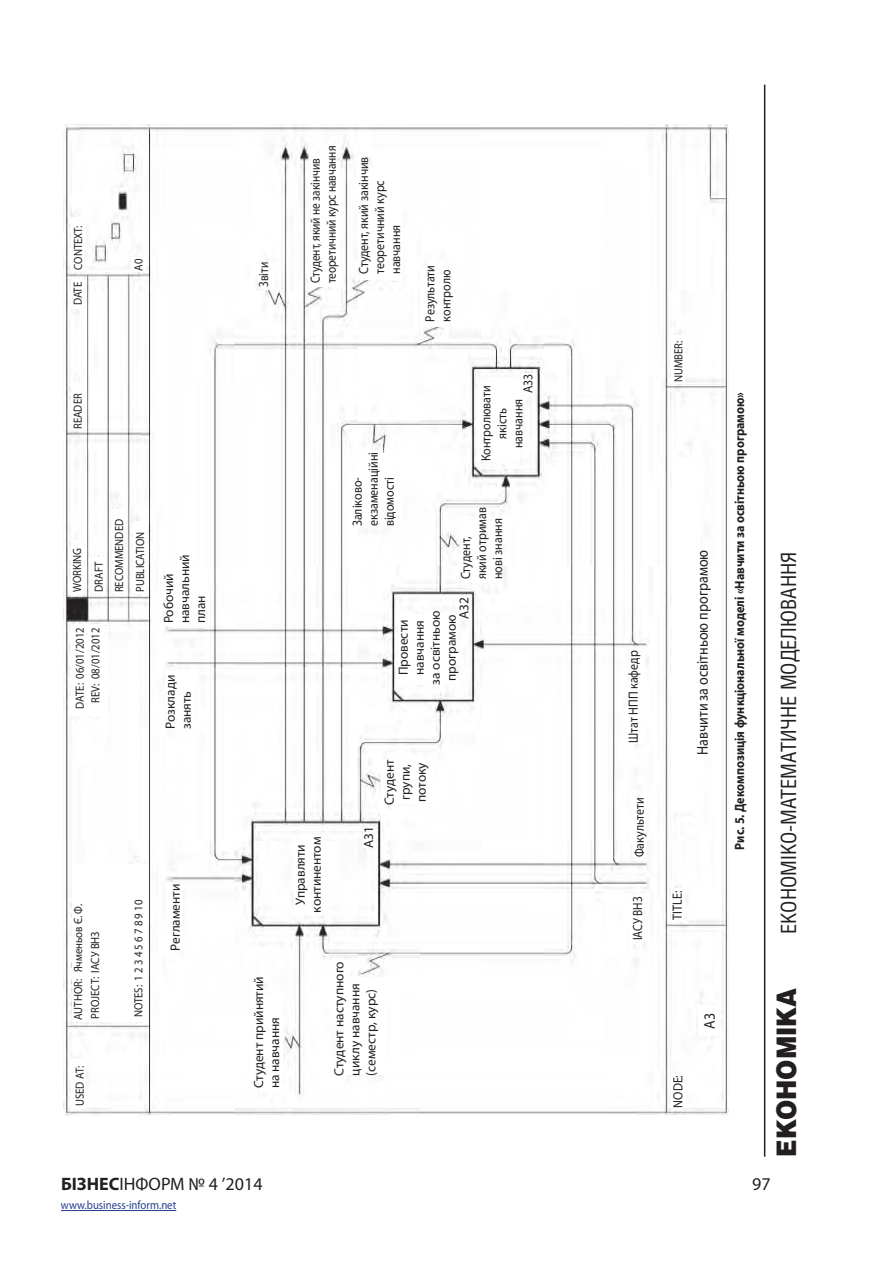
<style>
.page{position:relative;width:893px;height:1263px;background:#fff}
.page>*{position:absolute;margin:0;border:0;box-sizing:border-box;transform-origin:0 0}
.t1{font:900 27px "Helios";color:#231f20;scale:.9 1}
.t2{font:21px "Helios Cond";color:#231f20}
.t3{font:18px "Myriad Pro";color:#231f20}
.t4{font:15.6px "Myriad Pro";color:#231f20;scale:.9 1}
.Title_table{font:700 13.5px "Myriad Pro";color:#231f20;scale:.9 1}
.t5{font:13.35px/16px "Myriad Pro";color:#231f20}
.t6{font:13.35px/16px "Myriad Pro";color:#231f20;scale:.9 1}
.t7{font:13.35px/16px "Myriad Pro";color:#231f20;scale:.85 1}
.t8{font:12px "Myriad Pro";color:#253f8e;scale:.9 1}
.t9{font:11.85px/16.8px "Myriad Pro";color:#231f20;scale:.9 1}
.s1{font-weight:700}
</style>
<div class="page">
<hr style="left:764px;top:85px;width:1px;height:1072px;background:#231f20">
<hr style="left:61px;top:1210px;width:115px;height:1px;background:#253f8e">
<img style="left:64px;top:124px;width:664px;height:992px">
<div style="left:71px;top:1059px;width:14px;height:50px;background:#fff"></div>
<div style="left:72px;top:864px;width:76px;height:157px;background:#fff"></div>
<div style="left:71px;top:624px;width:32px;height:91px;background:#fff"></div>
<div style="left:71px;top:541px;width:13px;height:53px;background:#fff"></div>
<div style="left:92px;top:557px;width:12px;height:37px;background:#fff"></div>
<div style="left:112px;top:509px;width:12px;height:85px;background:#fff"></div>
<div style="left:133px;top:521px;width:13px;height:73px;background:#fff"></div>
<div style="left:71px;top:384px;width:12px;height:46px;background:#fff"></div>
<div style="left:71px;top:278px;width:13px;height:30px;background:#fff"></div>
<div style="left:71px;top:218px;width:13px;height:54px;background:#fff"></div>
<div style="left:132px;top:257px;width:14px;height:15px;background:#fff"></div>
<div style="left:165px;top:565px;width:39px;height:61px;background:#fff"></div>
<div style="left:166px;top:670px;width:29px;height:49px;background:#fff"></div>
<div style="left:168px;top:884px;width:15px;height:62px;background:#fff"></div>
<div style="left:260px;top:994px;width:23px;height:99px;background:#fff"></div>
<div style="left:343px;top:977px;width:43px;height:97px;background:#fff"></div>
<div style="left:294px;top:839px;width:28px;height:76px;background:#fff"></div>
<div style="left:363px;top:828px;width:13px;height:20px;background:#fff"></div>
<div style="left:381px;top:759px;width:40px;height:44px;background:#fff"></div>
<div style="left:398px;top:614px;width:55px;height:71px;background:#fff"></div>
<div style="left:458px;top:597px;width:10px;height:20px;background:#fff"></div>
<div style="left:461px;top:521px;width:39px;height:62px;background:#fff"></div>
<div style="left:477px;top:383px;width:42px;height:79px;background:#fff"></div>
<div style="left:523px;top:373px;width:12px;height:20px;background:#fff"></div>
<div style="left:356px;top:454px;width:41px;height:69px;background:#fff"></div>
<div style="left:421px;top:271px;width:29px;height:56px;background:#fff"></div>
<div style="left:361px;top:169px;width:40px;height:110px;background:#fff"></div>
<div style="left:311px;top:161px;width:28px;height:125px;background:#fff"></div>
<div style="left:261px;top:263px;width:14px;height:26px;background:#fff"></div>
<div style="left:629px;top:894px;width:15px;height:50px;background:#fff"></div>
<div style="left:632px;top:798px;width:13px;height:59px;background:#fff"></div>
<div style="left:629px;top:652px;width:16px;height:91px;background:#fff"></div>
<div style="left:671px;top:1074px;width:12px;height:35px;background:#fff"></div>
<div style="left:698px;top:1006px;width:21px;height:30px;background:#fff"></div>
<div style="left:671px;top:888px;width:12px;height:33px;background:#fff"></div>
<div style="left:672px;top:459px;width:28px;height:352px;background:#fff"></div>
<div style="left:671px;top:335px;width:13px;height:49px;background:#fff"></div>
<p class="t9" style="left:70px;top:305px;width:90px;rotate:-90deg">DATE CONTEXT:</p>
<p class="t9" style="left:69px;top:429px;width:41px;rotate:-90deg">READER</p>
<p class="t9" style="left:130px;top:271px;width:15px;rotate:-90deg">A0</p>
<p class="t9" style="left:66px;top:592px;width:51px;line-height:21.8px;rotate:-90deg">WORKING<br>DRAFT</p>
<p class="t9" style="left:109px;top:592px;width:83px;line-height:20.9px;rotate:-90deg">RECOMMENDED<br>PUBLICATION</p>
<p class="t9" style="left:72px;top:709px;width:92px;line-height:15.9px;text-align:center;rotate:-90deg">DATE: 06/01/2012<br>REV: 08/01/2012</p>
<p class="t5" style="left:161px;top:623px;width:71px;rotate:-90deg">Робочий навчальний план</p>
<p class="t5" style="left:162px;top:729px;width:56px;rotate:-90deg">Розклади занять</p>
<p class="t9" style="left:70px;top:1020px;width:131px;rotate:-90deg">AUTHOR: Ячменьов Є. Ф.<br>PROJECT: ІАСУ ВНЗ</p>
<p class="t9" style="left:130px;top:1017px;width:132px;rotate:-90deg">NOTES: 1 2 3 4 5 6 7 8 9 10</p>
<p class="t9" style="left:71px;top:1106px;width:46px;rotate:-90deg">USED AT:</p>
<p class="t5" style="left:167px;top:951px;width:68px;rotate:-90deg">Регламенти</p>
<p class="t7" style="left:256px;top:287px;width:31px;rotate:-90deg">Звіти</p>
<p class="t7" style="left:307px;top:283px;width:163px;rotate:-90deg">Студент, який не закінчив теоретичний курс навчання</p>
<p class="t6" style="left:355px;top:274px;width:132px;rotate:-90deg">Студент, який закінчив теоретичний курс навчання</p>
<p class="t6" style="left:422px;top:321px;width:64px;rotate:-90deg">Результати контролю</p>
<p class="t6" style="left:349px;top:526px;width:84px;rotate:-90deg">Заліково&shy;екзаменаційні відомості</p>
<p class="t6" style="left:520px;top:393px;width:23px;rotate:-90deg">А33</p>
<p class="t6" style="left:478px;top:461px;width:86px;text-align:center;rotate:-90deg">Контролювати якість навчання</p>
<p class="t6" style="left:457px;top:579px;width:81px;rotate:-90deg">Студент,<br>який отримав нові знання</p>
<p class="t5" style="left:456px;top:619px;width:23px;rotate:-90deg">А32</p>
<p class="t5" style="left:395px;top:685px;width:76px;text-align:center;rotate:-90deg">Провести навчання<br>за освітньою програмою</p>
<p class="t5" style="left:292px;top:913px;width:78px;text-align:center;rotate:-90deg">Управляти континентом</p>
<p class="t5" style="left:360px;top:848px;width:23px;rotate:-90deg">А31</p>
<p class="t5" style="left:381px;top:805px;width:47px;rotate:-90deg">Студент групи, потоку</p>
<p class="t5" style="left:251px;top:1088px;width:114px;rotate:-90deg">Студент прийнятий на навчання</p>
<p class="t5" style="left:331px;top:1075px;width:116px;rotate:-90deg">Студент наступного циклу навчання (семестр, курс)</p>
<p class="t6" style="left:625px;top:743px;width:104px;rotate:-90deg">Штат НПП кафедр</p>
<p class="t6" style="left:631px;top:857px;width:68px;rotate:-90deg">Факультети</p>
<p class="t7" style="left:629px;top:940px;width:53px;rotate:-90deg">ІАСУ ВНЗ</p>
<p class="t9" style="left:670px;top:382px;width:48px;rotate:-90deg">NUMBER:</p>
<p class="t4" style="left:693px;top:755px;width:229px;rotate:-90deg">Навчити за освітньою програмою</p>
<p class="t6" style="left:669px;top:920px;width:34px;rotate:-90deg">TITLE:</p>
<p class="Title_table" style="left:731px;top:850px;width:510px;rotate:-90deg">Рис. 5. Декомпозиція функціональної моделі «Навчити за освітньою програмою»</p>
<p class="t6" style="left:670px;top:1108px;width:38px;rotate:-90deg">NODE:</p>
<p class="t4" style="left:700px;top:1028px;width:19px;rotate:-90deg">A3</p>
<h2 class="t2" style="left:776px;top:934px;width:384px;rotate:-90deg">економіко-математичне моделювання</h2>
<h1 class="t1" style="left:769px;top:1157px;width:189px;rotate:-90deg">ЕКОНОМІКА</h1>
<h3 class="t3" style="left:61px;top:1173px;width:203px"><span class="s1">БІЗНЕС</span>ІНФОРМ № 4 ’2014</h3>
<h3 class="t3" style="left:752px;top:1173px;width:20px">97</h3>
<p class="t8" style="left:61px;top:1198px;width:130px">www.business-inform.net</p>
</div>
